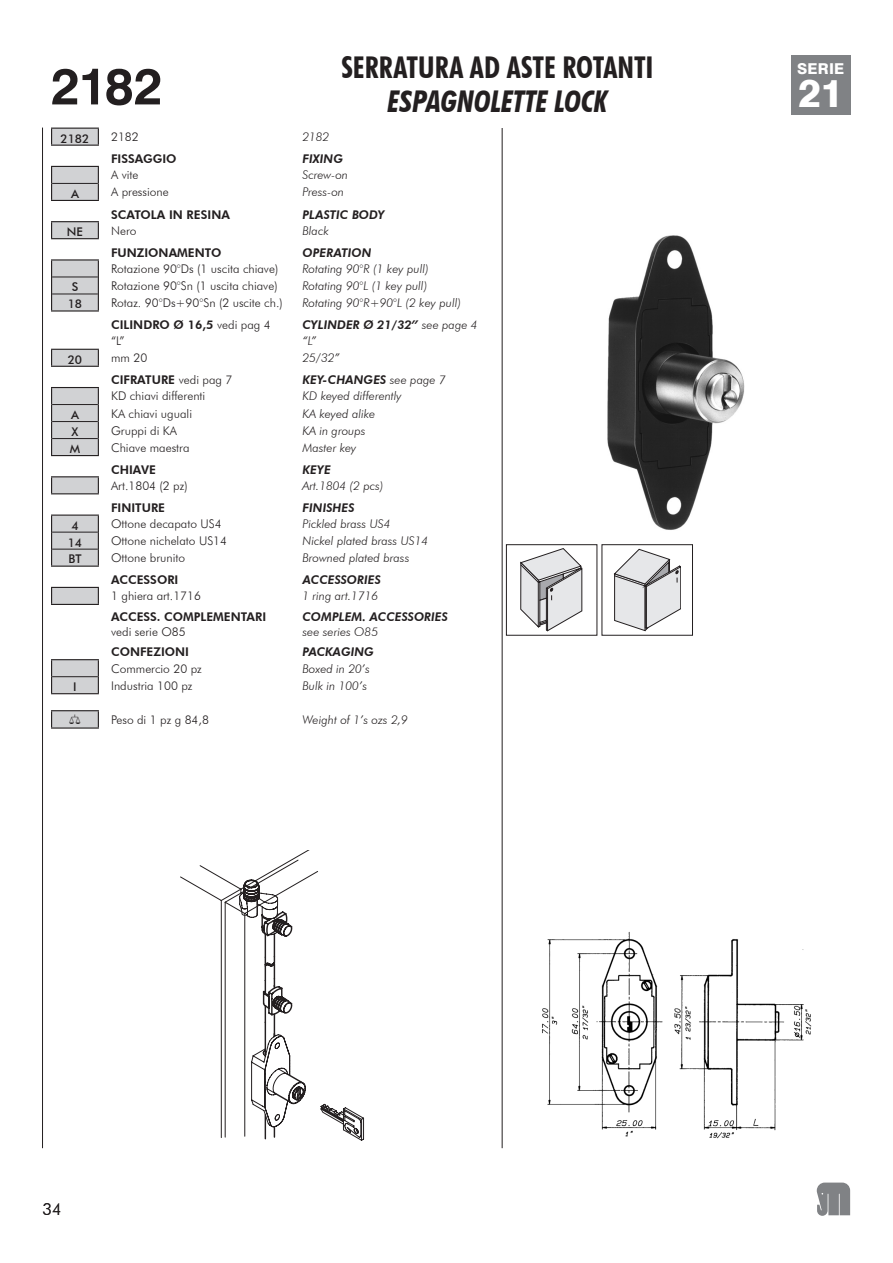
<style>
.page{position:relative;width:893px;height:1263px;background:#fff}
.page>*{position:absolute;margin:0;border:0;box-sizing:border-box;transform-origin:0 0}
.t1{font:700 51px "Swiss 721 BT";color:#231f20}
.t2{font:800 39px "Swiss 721 BT";color:#fff}
.t3{font:700 condensed 30px "Futura BT";color:#231f20}
.t4{font:italic 700 condensed 30px "Futura BT";letter-spacing:-.005em;color:#231f20}
.t5{font:300 16.5px "Futura BT";color:#231f20}
.t6{font:800 15px "Swiss 721 BT";letter-spacing:.01em;color:#fff}
.t7{font:300 12px "Futura BT";color:#231f20}
.t8{font:italic 300 12px "Futura BT";color:#231f20}
.t9{font:800 12px "Futura BT";color:#231f20}
.t10{font:italic 800 12px "Futura BT";color:#231f20}
.t11{font:500 12px "Futura BT";color:#231f20}
.s1{font-weight:300}
</style>
<div class="page">
<svg style="left:817px;top:1182px;width:33px;height:34px"></svg>
<hr style="left:502px;top:128px;width:1px;height:1020px;background:#231f20">
<hr style="left:42px;top:128px;width:1px;height:1020px;background:#231f20">
<img style="left:607px;top:235px;width:138px;height:295px">
<svg style="left:180px;top:850px;width:181px;height:288px"></svg>
<img style="left:542px;top:931px;width:270px;height:208px">
<div style="left:791px;top:55px;width:59px;height:60px;background:#808285"></div>
<hr style="left:51px;top:727px;width:48px;height:2px;background:#231f20">
<svg style="left:51px;top:128px;width:48px;height:600px"></svg>
<hr style="left:51px;top:604px;width:48px;height:1px;background:#231f20">
<hr style="left:51px;top:566px;width:48px;height:1px;background:#231f20">
<hr style="left:52px;top:277px;width:46px;height:1px;background:#231f20">
<hr style="left:52px;top:294px;width:46px;height:1px;background:#231f20">
<svg style="left:521px;top:548px;width:61px;height:83px"></svg>
<div style="left:506px;top:544px;width:91px;height:92px;border:1px solid #231f20"></div>
<svg style="left:614px;top:549px;width:67px;height:82px"></svg>
<div style="left:602px;top:544px;width:91px;height:92px;border:1px solid #231f20"></div>
<h3 class="t3" style="left:341px;top:49px;width:314px">SERRATURA AD ASTE ROTANTI</h3>
<h3 class="t4" style="left:388px;top:83px;width:221px">ESPAGNOLETTE LOCK</h3>
<p class="t6" style="left:797px;top:60px;width:48px">SERIE</p>
<h1 class="t1" style="left:51px;top:51px;width:113px">2182</h1>
<h2 class="t2" style="left:798px;top:70px;width:46px">21</h2>
<p class="t11" style="left:60px;top:131px;width:30px">2182</p>
<p class="t7" style="left:111px;top:130px;width:29px">2182</p>
<p class="t8" style="left:302px;top:130px;width:28px">2182</p>
<p class="t9" style="left:111px;top:152px;width:67px">FISSAGGIO</p>
<p class="t10" style="left:302px;top:152px;width:42px">FIXING</p>
<p class="t7" style="left:111px;top:168px;width:29px">A vite</p>
<p class="t8" style="left:302px;top:168px;width:47px">Screw-on</p>
<p class="t11" style="left:71px;top:186px;width:9px">A</p>
<p class="t7" style="left:111px;top:185px;width:59px">A pressione</p>
<p class="t8" style="left:302px;top:185px;width:43px">Press-on</p>
<p class="t9" style="left:111px;top:207px;width:120px">SCATOLA IN RESINA</p>
<p class="t10" style="left:302px;top:207px;width:84px">PLASTIC BODY</p>
<p class="t11" style="left:67px;top:225px;width:18px">NE</p>
<p class="t7" style="left:111px;top:223px;width:27px">Nero</p>
<p class="t8" style="left:302px;top:223px;width:28px">Black</p>
<p class="t9" style="left:111px;top:245px;width:112px">FUNZIONAMENTO</p>
<p class="t10" style="left:302px;top:245px;width:71px">OPERATION</p>
<p class="t7" style="left:111px;top:261px;width:169px">Rotazione 90°Ds (1 uscita chiave)</p>
<p class="t8" style="left:302px;top:261px;width:128px">Rotating 90°R (1 key pull)</p>
<p class="t11" style="left:72px;top:280px;width:8px">S</p>
<p class="t7" style="left:111px;top:278px;width:168px">Rotazione 90°Sn (1 uscita chiave)</p>
<p class="t8" style="left:302px;top:278px;width:126px">Rotating 90°L (1 key pull)</p>
<p class="t11" style="left:68px;top:297px;width:16px">18</p>
<p class="t7" style="left:111px;top:295px;width:173px">Rotaz. 90°Ds+90°Sn (2 uscite ch.)</p>
<p class="t8" style="left:302px;top:295px;width:160px">Rotating 90°R+90°L (2 key pull)</p>
<p class="t9" style="left:111px;top:318px;width:161px">CILINDRO Ø 16,5 <span class="s1">vedi pag 4</span></p>
<p class="t10" style="left:302px;top:318px;width:177px">CYLINDER Ø 21/32” <span class="s1">see page 4</span></p>
<p class="t7" style="left:111px;top:334px;width:15px">“L”</p>
<p class="t8" style="left:302px;top:334px;width:16px">“L”</p>
<p class="t11" style="left:68px;top:352px;width:16px">20</p>
<p class="t7" style="left:111px;top:351px;width:38px">mm 20</p>
<p class="t8" style="left:302px;top:351px;width:39px">25/32”</p>
<p class="t9" style="left:111px;top:373px;width:123px">CIFRATURE <span class="s1">vedi pag 7</span></p>
<p class="t10" style="left:302px;top:373px;width:145px">KEY-CHANGES <span class="s1">see page 7</span></p>
<p class="t7" style="left:111px;top:389px;width:96px">KD chiavi differenti</p>
<p class="t8" style="left:302px;top:389px;width:101px">KD keyed differently</p>
<p class="t11" style="left:71px;top:407px;width:9px">A</p>
<p class="t7" style="left:111px;top:406px;width:82px">KA chiavi uguali</p>
<p class="t8" style="left:302px;top:406px;width:74px">KA keyed alike</p>
<p class="t11" style="left:72px;top:424px;width:8px">X</p>
<p class="t7" style="left:111px;top:423px;width:67px">Gruppi di KA</p>
<p class="t8" style="left:302px;top:423px;width:65px">KA in groups</p>
<p class="t11" style="left:70px;top:441px;width:12px">M</p>
<p class="t7" style="left:111px;top:440px;width:80px">Chiave maestra</p>
<p class="t8" style="left:302px;top:440px;width:55px">Master key</p>
<p class="t9" style="left:111px;top:462px;width:46px">CHIAVE</p>
<p class="t10" style="left:302px;top:462px;width:30px">KEYE</p>
<p class="t7" style="left:111px;top:478px;width:78px">Art.1804 (2 pz)</p>
<p class="t8" style="left:302px;top:478px;width:83px">Art.1804 (2 pcs)</p>
<p class="t9" style="left:111px;top:500px;width:56px">FINITURE</p>
<p class="t10" style="left:302px;top:500px;width:54px">FINISHES</p>
<p class="t11" style="left:71px;top:518px;width:9px">4</p>
<p class="t7" style="left:111px;top:516px;width:112px">Ottone decapato US4</p>
<p class="t8" style="left:302px;top:516px;width:90px">Pickled brass US4</p>
<p class="t11" style="left:68px;top:535px;width:16px">14</p>
<p class="t7" style="left:111px;top:533px;width:118px">Ottone nichelato US14</p>
<p class="t8" style="left:302px;top:533px;width:127px">Nickel plated brass US14</p>
<p class="t11" style="left:68px;top:552px;width:15px">BT</p>
<p class="t7" style="left:111px;top:550px;width:76px">Ottone brunito</p>
<p class="t8" style="left:302px;top:550px;width:108px">Browned plated brass</p>
<p class="t9" style="left:111px;top:573px;width:69px">ACCESSORI</p>
<p class="t10" style="left:302px;top:573px;width:80px">ACCESSORIES</p>
<p class="t7" style="left:111px;top:589px;width:91px">1 ghiera art.1716</p>
<p class="t8" style="left:302px;top:589px;width:77px">1 ring art.1716</p>
<p class="t9" style="left:111px;top:610px;width:157px">ACCESS. COMPLEMENTARI</p>
<p class="t7" style="left:111px;top:625px;width:76px">vedi serie O85</p>
<p class="t10" style="left:302px;top:610px;width:147px">COMPLEM. ACCESSORIES</p>
<p class="t8" style="left:302px;top:625px;width:77px">see series O85</p>
<p class="t9" style="left:111px;top:645px;width:79px">CONFEZIONI</p>
<p class="t10" style="left:302px;top:645px;width:73px">PACKAGING</p>
<p class="t7" style="left:111px;top:661px;width:92px">Commercio 20 pz</p>
<p class="t8" style="left:302px;top:661px;width:69px">Boxed in 20’s</p>
<p class="t11" style="left:73px;top:679px;width:5px">I</p>
<p class="t7" style="left:111px;top:678px;width:83px">Industria 100 pz</p>
<p class="t8" style="left:302px;top:678px;width:66px">Bulk in 100’s</p>
<p class="t7" style="left:69px;top:712px;width:141px">❑ Peso di 1 pz g 84,8</p>
<p class="t8" style="left:302px;top:712px;width:107px">Weight of 1’s ozs 2,9</p>
<h3 class="t5" style="left:43px;top:1199px;width:21px">34</h3>
</div>
